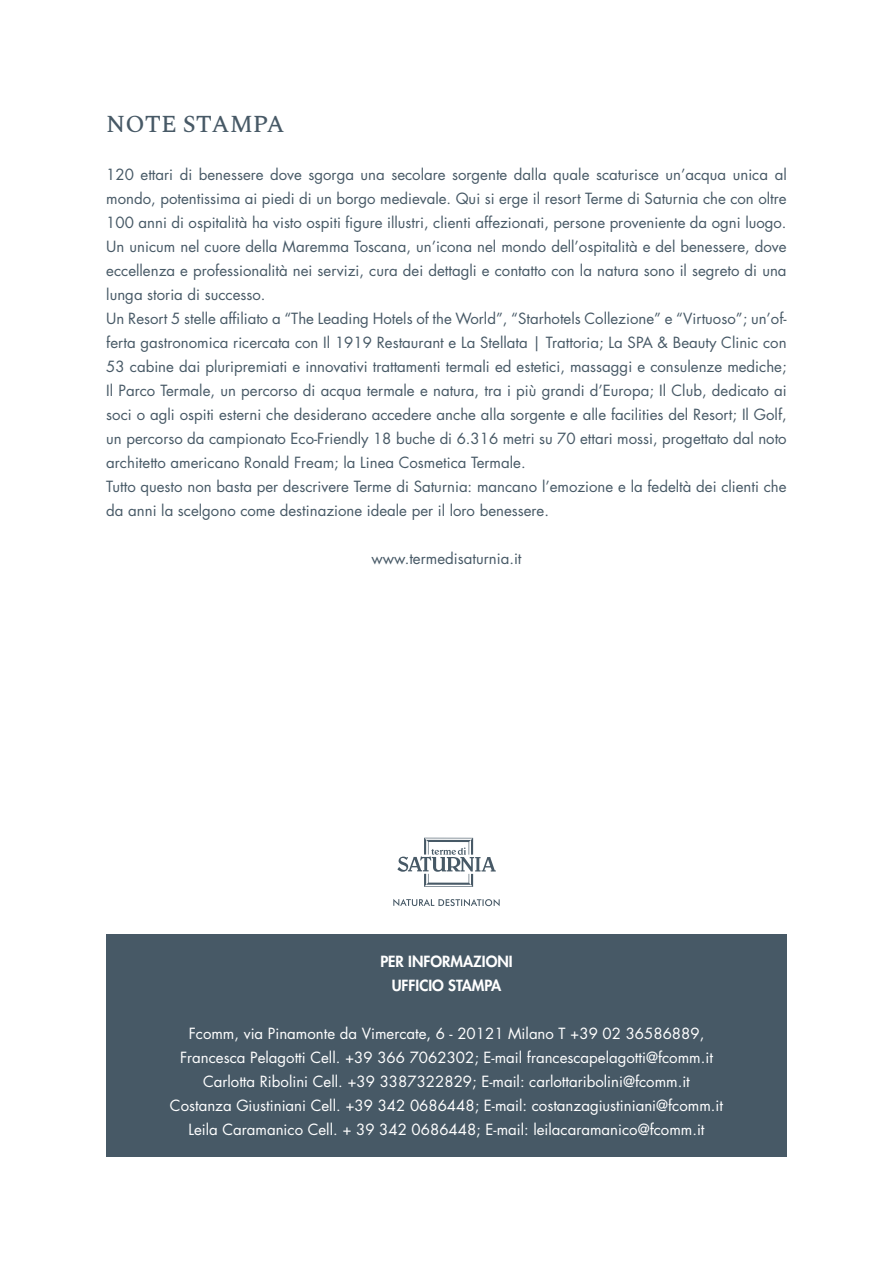
<style>
.page{position:relative;width:893px;height:1263px;background:#fff}
.page>*{position:absolute;margin:0;border:0;box-sizing:border-box;transform-origin:0 0}
.t1{font:500 24px "Spectral";color:#475966}
.t2{font:15px/24px "Futura Std";color:#475966;text-align:justify}
.Di_default{font:15px "Futura Std";color:#fff}
.Corpo{font:15px "Futura Std";color:#fff}
.t3{font:800 15px "Futura Std";color:#fff}
</style>
<div class="page">
<div style="left:106px;top:934px;width:681px;height:223px;background:#475966"></div>
<svg style="left:393px;top:899px;width:107px;height:7px"></svg>
<svg style="left:397px;top:838px;width:99px;height:49px"></svg>
<p class="t1" style="left:106px;top:106px;width:180px">NOTE STAMPA</p>
<p class="t2" style="left:106px;top:162px;width:682px">120 ettari di benessere dove sgorga una secolare sorgente dalla quale scaturisce un’acqua unica al mondo, potentissima ai piedi di un borgo medievale. Qui si erge il resort Terme di Saturnia che con oltre 100 anni di ospitalità ha visto ospiti figure illustri, clienti affezionati, persone proveniente da ogni luogo.<br>Un unicum nel cuore della Maremma Toscana, un’icona nel mondo dell’ospitalità e del benessere, dove eccellenza e professionalità nei servizi, cura dei dettagli e contatto con la natura sono il segreto di una lunga storia di successo.</p>
<p class="t2" style="left:106px;top:306px;width:682px">Un Resort 5 stelle affiliato a “The Leading Hotels of the World”, “Starhotels Collezione” e “Virtuoso”; un’of&shy;ferta gastronomica ricercata con Il 1919 Restaurant e La Stellata | Trattoria; La SPA &amp; Beauty Clinic con 53 cabine dai pluripremiati e innovativi trattamenti termali ed estetici, massaggi e consulenze mediche; Il Parco Termale, un percorso di acqua termale e natura, tra i più grandi d’Europa; Il Club, dedicato ai soci o agli ospiti esterni che desiderano accedere anche alla sorgente e alle facilities del Resort; Il Golf, un percorso da campionato Eco-Friendly 18 buche di 6.316 metri su 70 ettari mossi, progettato dal noto architetto americano Ronald Fream; la Linea Cosmetica Termale.</p>
<p class="t2" style="left:106px;top:474px;width:682px">Tutto questo non basta per descrivere Terme di Saturnia: mancano l’emozione e la fedeltà dei clienti che da anni la scelgono come destinazione ideale per il loro benessere.</p>
<p class="t2" style="left:371px;top:546px;width:152px">www.termedisaturnia.it</p>
<p class="t3" style="left:380px;top:952px;width:134px">PER INFORMAZIONI</p>
<p class="t3" style="left:392px;top:976px;width:111px">UFFICIO STAMPA</p>
<p class="Di_default" style="left:189px;top:1024px;width:517px">Fcomm, via Pinamonte da Vimercate, 6 - 20121 Milano T +39 02 36586889,</p>
<p class="Corpo" style="left:180px;top:1048px;width:534px">Francesca Pelagotti Cell. +39 366 7062302; E-mail francescapelagotti@fcomm.it</p>
<p class="Di_default" style="left:203px;top:1072px;width:488px">Carlotta Ribolini Cell. +39 3387322829; E-mail: carlottaribolini@fcomm.it</p>
<p class="Di_default" style="left:170px;top:1096px;width:555px">Costanza Giustiniani Cell. +39 342 0686448; E-mail: costanzagiustiniani@fcomm.it</p>
<p class="Di_default" style="left:188px;top:1120px;width:518px">Leila Caramanico Cell. + 39 342 0686448; E-mail: leilacaramanico@fcomm.it</p>
</div>
